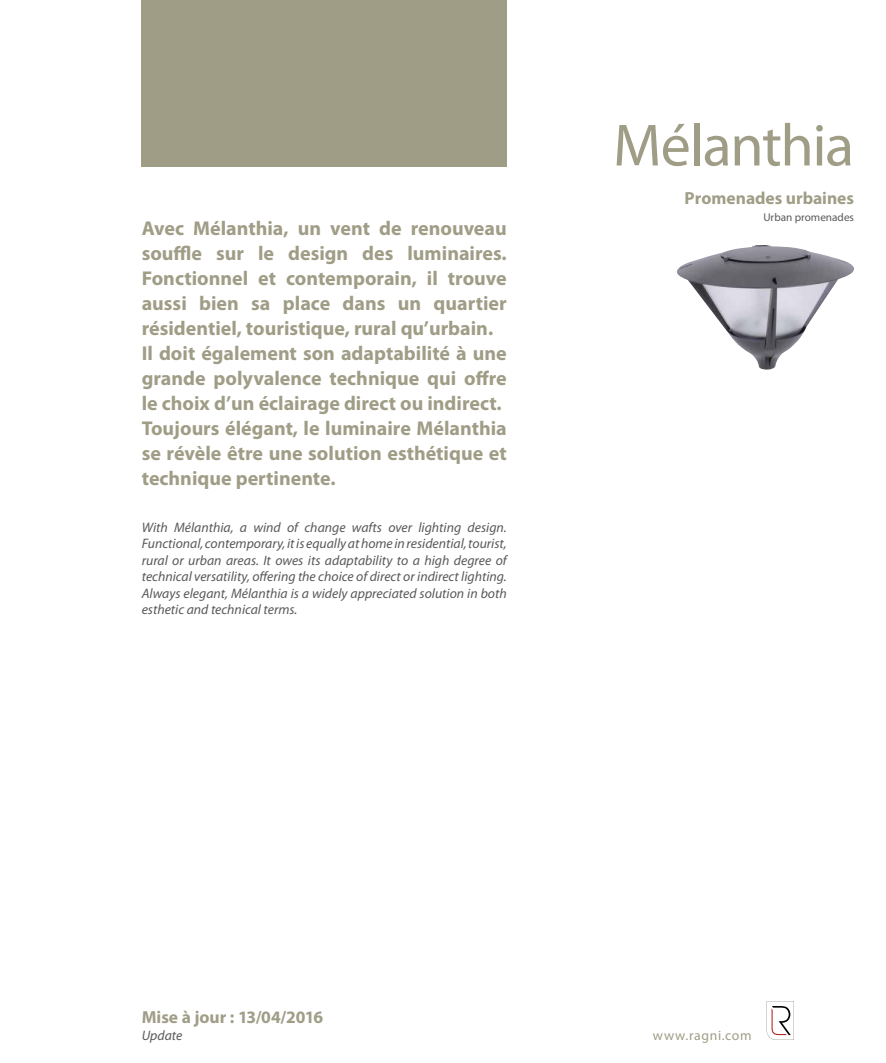
<style>
.page{position:relative;width:886px;height:1063px;background:#fff}
.page>*{position:absolute;margin:0;border:0;box-sizing:border-box;transform-origin:0 0}
.t1{font:60px "Myriad Pro";letter-spacing:-.02em;color:#a09d87}
.t2{font:700 20px/25px "Myriad Pro";color:#a09d87}
.t3{font:700 17.5px "Myriad Pro";color:#a09d87}
.t4{font:italic 13.75px/16.5px "Myriad Pro";color:#58595b;text-align:justify}
.t5{font:13.75px "Myriad Pro";letter-spacing:.045em;color:#a09d87}
.t6{font:11.25px "Myriad Pro";color:#58595b}
</style>
<div class="page">
<svg style="left:766px;top:1001px;width:28px;height:39px"></svg>
<div style="left:142px;top:0;width:365px;height:167px;background:#a09d87"></div>
<img style="left:677px;top:245px;width:177px;height:125px">
<p class="t2" style="left:142px;top:215px;width:366px">Avec Mélanthia, un vent de renouveau souffle sur le design des luminaires.<br>Fonctionnel et contemporain, il trouve aussi bien sa place dans un quartier résidentiel, touristique, rural qu’urbain.<br>Il doit également son adaptabilité à une grande polyvalence technique qui offre le choix d’un éclairage direct ou indirect.<br>Toujours élégant, le luminaire Mélanthia se révèle être une solution esthétique et technique pertinente.</p>
<p class="t4" style="left:142px;top:519px;width:367px">With Mélanthia, a wind of change wafts over lighting design.<br>Functional, contemporary, it is equally at home in residential, tourist, rural or urban areas. It owes its adaptability to a high degree of technical versatility, offering the choice of direct or indirect lighting.<br>Always elegant, Mélanthia is a widely appreciated solution in both esthetic and technical terms.</p>
<h1 class="t1" style="left:613px;top:108px;width:242px">Mélanthia</h1>
<p class="t3" style="left:685px;top:187px;width:171px">Promenades urbaines</p>
<p class="t6" style="left:763px;top:210px;width:92px">Urban promenades</p>
<p class="t3" style="left:142px;top:1006px;width:183px">Mise à jour : 13/04/2016</p>
<p class="t4" style="left:142px;top:1027px;width:42px">Update</p>
<p class="t5" style="left:653px;top:1027px;width:100px">www.ragni.com</p>
</div>
